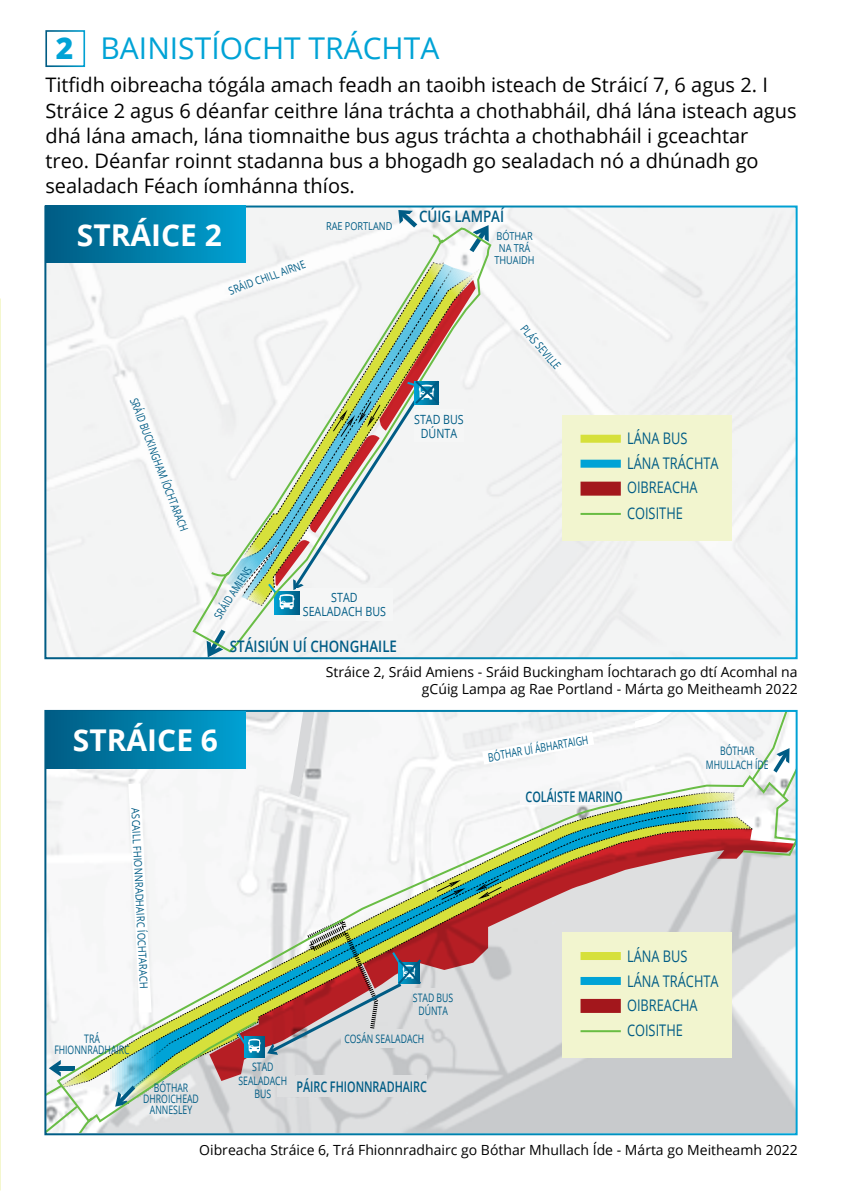
<style>
.page{position:relative;width:842px;height:1191px;background:#fff}
.page>*{position:absolute;margin:0;border:0;box-sizing:border-box;transform-origin:0 0}
.Subheading_3{font:30px "Open Sans";color:#00a3d6}
.Subheading_2{font:700 30px "Open Sans";color:#fff}
.Bold_Number{font:800 30px "Open Sans";color:#00a3d6}
.Main_Paragraph{font:20px/25.2px "Open Sans";color:#000}
.t1{font:16px "Open Sans";color:#005c85;scale:.8 1}
.Images{font:600 15.8px "Open Sans";color:#005c85;scale:.84 1}
.Images-2{font:600 14.6px "Open Sans";color:#005c85;scale:.74 1}
.Small{font:14px/16.8px "Open Sans";color:#000;text-align:right}
.Images-3{font:12.6px/14.4px "Open Sans";color:#005c85;text-align:center;scale:.84 1}
.Images-4{font:11.8px/13.2px "Open Sans";color:#005c85;text-align:center;scale:.74 1}
.Images-5{font:11.6px "Open Sans";color:#005c85;scale:.74 1}
.Images-6{font:11.4px "Open Sans";color:#005c85;scale:.77 1}
.Images-7{font:11.2px "Open Sans";color:#005c85;scale:.79 1}
.Images-8{font:11.2px "Open Sans";color:#005c85;scale:.78 1}
.Images-9{font:11px "Open Sans";color:#005c85;scale:.83 1}
.Images-10{font:10.8px "Open Sans";color:#005c85;scale:.87 1}
.Images-11{font:10.8px/12.2px "Open Sans";color:#005c85;text-align:center;scale:.84 1}
</style>
<div class="page">
<div style="left:45px;top:30px;width:40px;height:37px;border:2px solid #fff"></div>
<div style="left:683px;top:500px;width:112px;height:156px;background:#f3f4f4"></div>
<svg style="left:398px;top:210px;width:19px;height:16px"></svg>
<svg style="left:207px;top:653px;width:18px;height:3px"></svg>
<svg style="left:191px;top:226px;width:302px;height:427px"></svg>
<svg style="left:431px;top:233px;width:11px;height:11px"></svg>
<svg style="left:238px;top:263px;width:241px;height:346px"></svg>
<svg style="left:47px;top:713px;width:748px;height:419px"></svg>
<div style="left:44px;top:710px;width:754px;height:425px;border:2px solid #fff"></div>
<div style="left:45px;top:711px;width:201px;height:57px;background:linear-gradient(to right,#005b82,#00a1d2)"></div>
<div style="left:45px;top:205px;width:201px;height:58px;background:linear-gradient(to right,#005b82,#00a1d2)"></div>
<div style="left:562px;top:415px;width:170px;height:125px;background:#f2f5cf"></div>
<div style="left:562px;top:932px;width:170px;height:125px;background:#f2f5cf"></div>
<div style="left:580px;top:435px;width:41px;height:8px;background:#d6e03b"></div>
<div style="left:580px;top:952px;width:41px;height:8px;background:#d6e03b"></div>
<div style="left:580px;top:460px;width:41px;height:8px;background:#00a3d6"></div>
<div style="left:580px;top:977px;width:41px;height:8px;background:#00a3d6"></div>
<div style="left:580px;top:481px;width:41px;height:14px;background:#a3171c"></div>
<div style="left:580px;top:999px;width:41px;height:14px;background:#a3171c"></div>
<hr style="left:580px;top:513px;width:41px;height:2px;background:#69bd43">
<hr style="left:580px;top:1030px;width:41px;height:2px;background:#69bd43">
<hr style="left:0;top:374px;width:1px;height:817px;background:#f4f7ce">
<h5 class="Bold_Number" style="left:56px;top:25px;width:19px">2</h5>
<h4 class="Subheading_3" style="left:101px;top:27px;width:340px">BAINISTÍOCHT TRÁCHTA</h4>
<p class="Main_Paragraph" style="left:45px;top:72px;width:753px">Titfidh oibreacha tógála amach feadh an taoibh isteach de Stráicí 7, 6 agus 2. I Stráice 2 agus 6 déanfar ceithre lána tráchta a chothabháil, dhá lána isteach agus dhá lána amach, lána tiomnaithe bus agus tráchta a chothabháil i gceachtar treo. Déanfar roinnt stadanna bus a bhogadh go sealadach nó a dhúnadh go sealadach Féach íomhánna thíos.</p>
<h2 class="Subheading_2" style="left:77px;top:213px;width:147px">STRÁICE 2</h2>
<p class="Images-9" style="left:227px;top:284px;width:99px;rotate:-20deg">SRÁID CHILL AIRNE</p>
<p class="Images-11" style="left:326px;top:220px;width:81px">RAE PORTLAND</p>
<p class="Images-6" style="left:141px;top:395px;width:186px;rotate:69deg">SRÁID BUCKINGHAM ÍOCHTARACH</p>
<p class="Images-8" style="left:210px;top:613px;width:78px;rotate:-57deg">SRÁID AMIENS</p>
<p class="Images" style="left:230px;top:635px;width:200px">STÁISIÚN UÍ CHONGHAILE</p>
<p class="Images-3" style="left:303px;top:590px;width:101px">STAD<br>SEALADACH BUS</p>
<p class="Images" style="left:419px;top:206px;width:103px">CÚIG LAMPAÍ</p>
<p class="Images-11" style="left:494px;top:229px;width:49px">BÓTHAR<br>NA TRÁ<br>THUAIDH</p>
<p class="Images-3" style="left:414px;top:411px;width:61px">STAD BUS<br>DÚNTA</p>
<p class="Images-7" style="left:529px;top:321px;width:71px;rotate:49deg">PLÁS SEVILLE</p>
<p class="t1" style="left:627px;top:428px;width:77px">LÁNA BUS</p>
<p class="t1" style="left:627px;top:452px;width:116px">LÁNA TRÁCHTA</p>
<p class="t1" style="left:627px;top:476px;width:90px">OIBREACHA</p>
<p class="t1" style="left:627px;top:502px;width:71px">COISITHE</p>
<h2 class="Subheading_2" style="left:73px;top:719px;width:147px">STRÁICE 6</h2>
<p class="Images-10" style="left:142px;top:808px;width:209px;rotate:87deg">ASCAILL FHIONNRADHAIRC ÍOCHTARACH</p>
<p class="Images-4" style="left:54px;top:1033px;width:103px;line-height:11px">TRÁ<br>FHIONNRADHAIRC</p>
<p class="Small" style="left:326px;top:663px;width:473px">Stráice 2, Sráid Amiens - Sráid Buckingham Íochtarach go dtí Acomhal na gCúig Lampa ag Rae Portland - Márta go Meitheamh 2022</p>
<p class="Images-5" style="left:487px;top:749px;width:139px;rotate:-10deg">BÓTHAR UÍ ÁBHARTAIGH</p>
<p class="Images-2" style="left:525px;top:787px;width:133px">COLÁISTE MARINO</p>
<p class="Images-4" style="left:706px;top:744px;width:86px;line-height:14px">BÓTHAR<br>MHULLACH ÍDE</p>
<p class="t1" style="left:627px;top:945px;width:77px">LÁNA BUS</p>
<p class="Images-4" style="left:413px;top:990px;width:56px">STAD BUS<br>DÚNTA</p>
<p class="Images-4" style="left:344px;top:1032px;width:110px">COSÁN SEALADACH</p>
<p class="t1" style="left:627px;top:970px;width:116px">LÁNA TRÁCHTA</p>
<p class="t1" style="left:627px;top:993px;width:90px">OIBREACHA</p>
<p class="t1" style="left:627px;top:1019px;width:71px">COISITHE</p>
<p class="Images-4" style="left:239px;top:1060px;width:67px">STAD<br>SEALADACH<br>BUS</p>
<p class="Images-4" style="left:154px;top:1080px;width:48px">BÓTHAR</p>
<p class="Images-2" style="left:296px;top:1076px;width:178px">PÁIRC FHIONNRADHAIRC</p>
<p class="Images-4" style="left:143px;top:1092px;width:77px;line-height:11px">DHROICHEAD<br>ANNESLEY</p>
<p class="Small" style="left:199px;top:1141px;width:600px">Oibreacha Stráice 6, Trá Fhionnradhairc go Bóthar Mhullach Íde - Márta go Meitheamh 2022</p>
</div>
